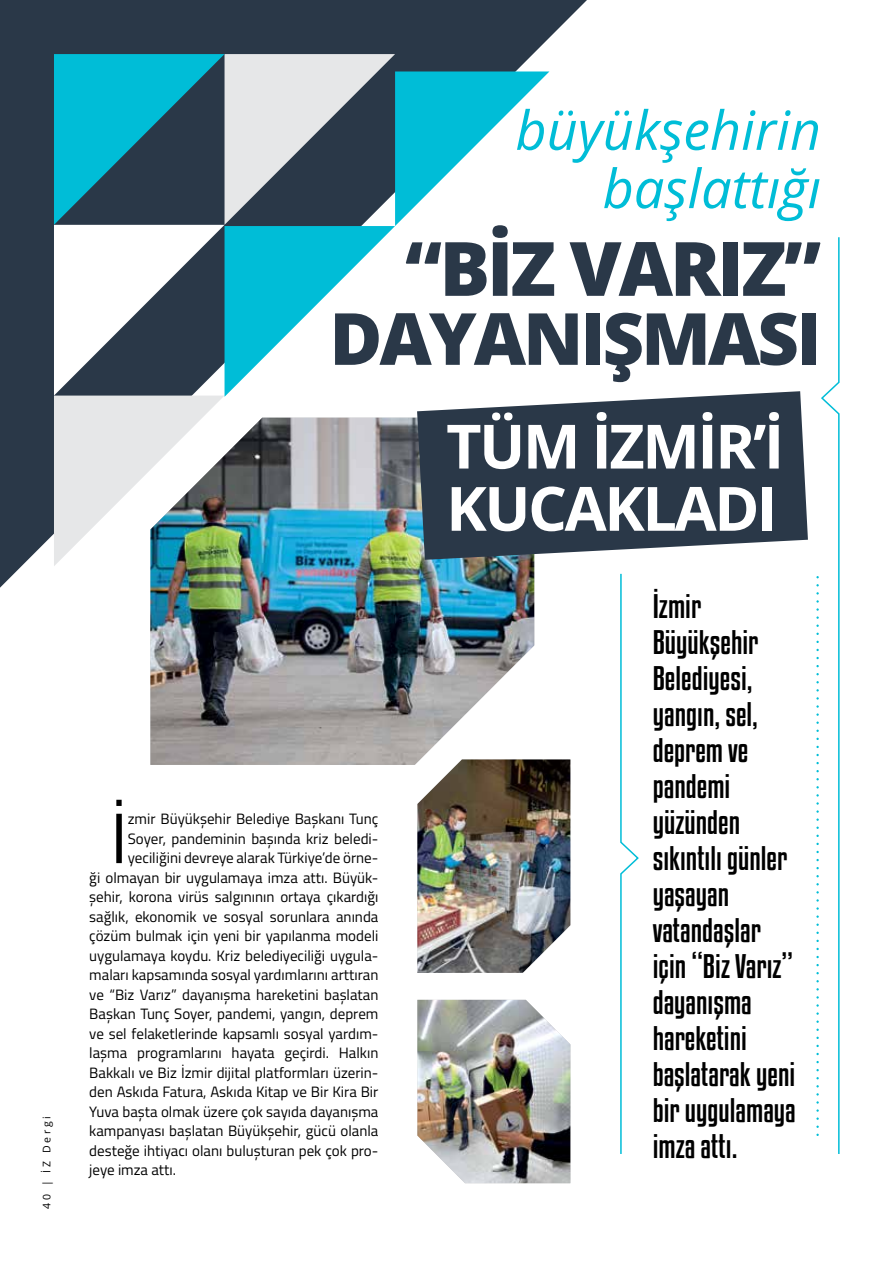
<style>
.page{position:relative;width:893px;height:1263px;background:#fff}
.page>*{position:absolute;margin:0;border:0;box-sizing:border-box;transform-origin:0 0}
.t1{font:800 75px "Open Sans";letter-spacing:-.04em;color:#2a3848}
.t2{font:800 72px "Open Sans";letter-spacing:-.04em;color:#2a3848}
.t3{font:71.4px "Titillium";color:#000}
.t4{font:700 61.05px/62.2px "Open Sans";letter-spacing:-.04em;color:#fff}
.t5{font:italic 54px/58.2px "Open Sans";color:#00bdd7;text-align:right}
.t6{font:30px/36px "Kenyan Coffee Rg";color:#000}
.t7{font:15px "Titillium";color:#000}
.t8{font:10.5px "Open Sans";letter-spacing:.25em;color:#000}
</style>
<div class="page">
<svg style="left:0;top:0;width:587px;height:588px;fill:#2a3848"></svg>
<svg style="left:54px;top:54px;width:495px;height:512px"></svg>
<svg style="left:620px;top:573px;width:19px;height:581px"></svg>
<svg style="left:816px;top:237px;width:24px;height:917px"></svg>
<img style="left:150px;top:418px;width:384px;height:347px">
<img style="left:417px;top:759px;width:153px;height:214px">
<img style="left:417px;top:1000px;width:153px;height:183px">
<svg style="left:417px;top:391px;width:391px;height:169px;background:#45515f"></svg>
<p class="t8" style="left:39px;top:1209px;width:94px;rotate:-90deg">40 | İZ Dergi</p>
<h3 class="t5" style="left:515px;top:100px;width:307px">büyükşehirin başlattığı</h3>
<h1 class="t1" style="left:405px;top:211px;width:418px">“BİZ VARIZ”</h1>
<h2 class="t2" style="left:329px;top:284px;width:493px">DAYANIŞMASI</h2>
<h3 class="t4" style="left:446px;top:414px;width:339px">TÜM İZMİR’İ<br>KUCAKLADI</h3>
<h3 class="t3" style="left:110px;top:786px;width:19px">İ</h3>
<p class="t7" style="left:128px;top:808px;width:252px">zmir Büyükşehir Belediye Başkanı Tunç</p>
<p class="t7" style="left:128px;top:827px;width:252px">Soyer, pandeminin başında kriz beledi-</p>
<p class="t7" style="left:128px;top:847px;width:252px">yeciliğini devreye alarak Türkiye’de örne-</p>
<p class="t7" style="left:89px;top:866px;width:291px">ği olmayan bir uygulamaya imza attı. Büyük-</p>
<p class="t7" style="left:89px;top:886px;width:291px">şehir, korona virüs salgınının ortaya çıkardığı</p>
<p class="t7" style="left:89px;top:905px;width:291px">sağlık, ekonomik ve sosyal sorunlara anında</p>
<p class="t7" style="left:89px;top:925px;width:291px">çözüm bulmak için yeni bir yapılanma modeli</p>
<p class="t7" style="left:89px;top:944px;width:291px">uygulamaya koydu. Kriz belediyeciliği uygula-</p>
<p class="t7" style="left:89px;top:964px;width:291px">maları kapsamında sosyal yardımlarını arttıran</p>
<p class="t7" style="left:89px;top:983px;width:291px">ve “Biz Varız” dayanışma hareketini başlatan</p>
<p class="t7" style="left:89px;top:1003px;width:291px">Başkan Tunç Soyer, pandemi, yangın, deprem</p>
<p class="t7" style="left:89px;top:1022px;width:291px">ve sel felaketlerinde kapsamlı sosyal yardım-</p>
<p class="t7" style="left:89px;top:1042px;width:291px">laşma programlarını hayata geçirdi. Halkın</p>
<p class="t7" style="left:89px;top:1061px;width:291px">Bakkalı ve Biz İzmir dijital platformları üzerin-</p>
<p class="t7" style="left:89px;top:1081px;width:291px">den Askıda Fatura, Askıda Kitap ve Bir Kira Bir</p>
<p class="t7" style="left:89px;top:1100px;width:291px">Yuva başta olmak üzere çok sayıda dayanışma</p>
<p class="t7" style="left:89px;top:1120px;width:291px">kampanyası başlatan Büyükşehir, gücü olanla</p>
<p class="t7" style="left:89px;top:1139px;width:291px">desteğe ihtiyacı olanı buluşturan pek çok pro-</p>
<p class="t7" style="left:89px;top:1159px;width:88px">jeye imza attı.</p>
<h3 class="t6" style="left:653px;top:588px;width:145px">İzmir<br>Büyükşehir<br>Belediyesi, yangın, sel, deprem ve pandemi yüzünden sıkıntılı günler yaşayan vatandaşlar için “Biz Varız” dayanışma hareketini başlatarak yeni bir uygulamaya imza attı.</h3>
</div>
